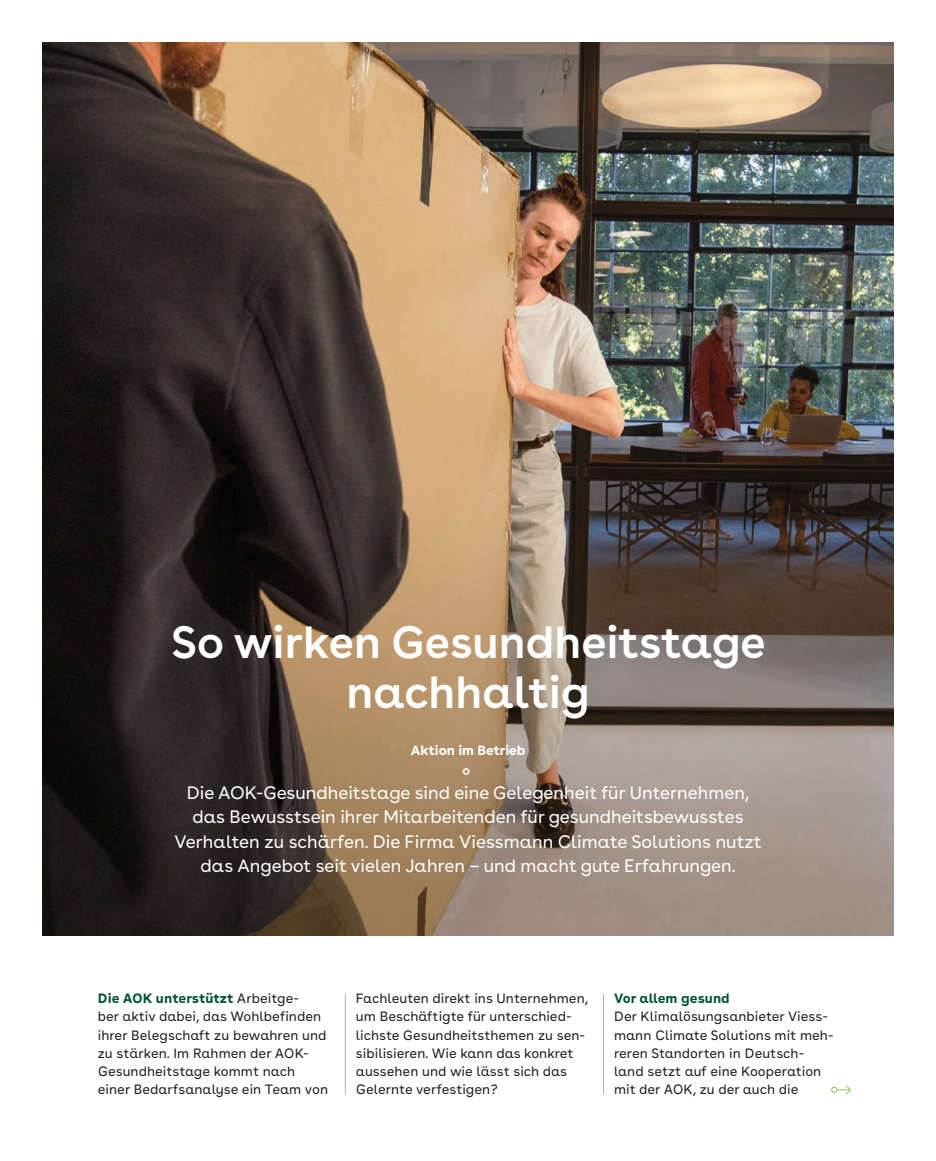
<style>
.page{position:relative;width:936px;height:1161px;background:#fff}
.page>*{position:absolute;margin:0;border:0;box-sizing:border-box;transform-origin:0 0}
.t1{font:600 45px/49.5px "AOK Buenos Aires";color:#fff;text-align:center}
.t2{font:18px/24.3px "AOK Buenos Aires";color:#fff;text-align:center}
.t3{font:13.5px/18.3px "AOK Buenos Aires Text";color:#1d1d1b}
.t4{font:700 13.5px "AOK Buenos Aires";color:#fff}
.t5{font:700 13.5px "AOK Buenos Aires Text";color:#005332}
.t6{font:13.05px "AOK Icon Font";color:#fff}
.s1{font-weight:700;color:#005332}
</style>
<div class="page">
<img style="left:43px;top:43px;width:850px;height:892px">
<hr style="left:345px;top:994px;width:1px;height:100px;background:#b2b2b2">
<hr style="left:603px;top:994px;width:1px;height:100px;background:#b2b2b2">
<svg style="left:831px;top:1085px;width:19px;height:9px"></svg>
<h1 class="t1" style="left:171px;top:613px;width:595px">So wirken Gesundheitstage nachhaltig</h1>
<p class="t4" style="left:410px;top:739px;width:116px">Aktion im Betrieb</p>
<p class="t6" style="left:463px;top:765px;width:9px">k</p>
<p class="t2" style="left:174px;top:779px;width:588px">Die AOK-Gesundheitstage sind eine Gelegenheit für Unternehmen, das Bewusstsein ihrer Mitarbeitenden für gesundheitsbewusstes Verhalten zu schärfen. Die Firma Viessmann Climate Solutions nutzt das Angebot seit vielen Jahren – und macht gute Erfahrungen.</p>
<p class="t3" style="left:98px;top:988px;width:232px"><span class="s1">Die AOK unterstützt</span> Arbeitge-<br>ber aktiv dabei, das Wohlbefinden ihrer Belegschaft zu bewahren und zu stärken. Im Rahmen der AOK-<br>Gesundheitstage kommt nach einer Bedarfsanalyse ein Team von</p>
<p class="t3" style="left:356px;top:988px;width:234px">Fachleuten direkt ins Unternehmen, um Beschäftigte für unterschied&shy;lichste Gesundheitsthemen zu sen&shy;sibilisieren. Wie kann das konkret aussehen und wie lässt sich das<br>Gelernte verfestigen?</p>
<p class="t5" style="left:614px;top:987px;width:117px">Vor allem gesund</p>
<p class="t3" style="left:614px;top:1006px;width:221px">Der Klimalösungsanbieter Viess&shy;mann Climate Solutions mit meh&shy;reren Standorten in Deutsch&shy;land setzt auf eine Kooperation mit der AOK, zu der auch die</p>
</div>
